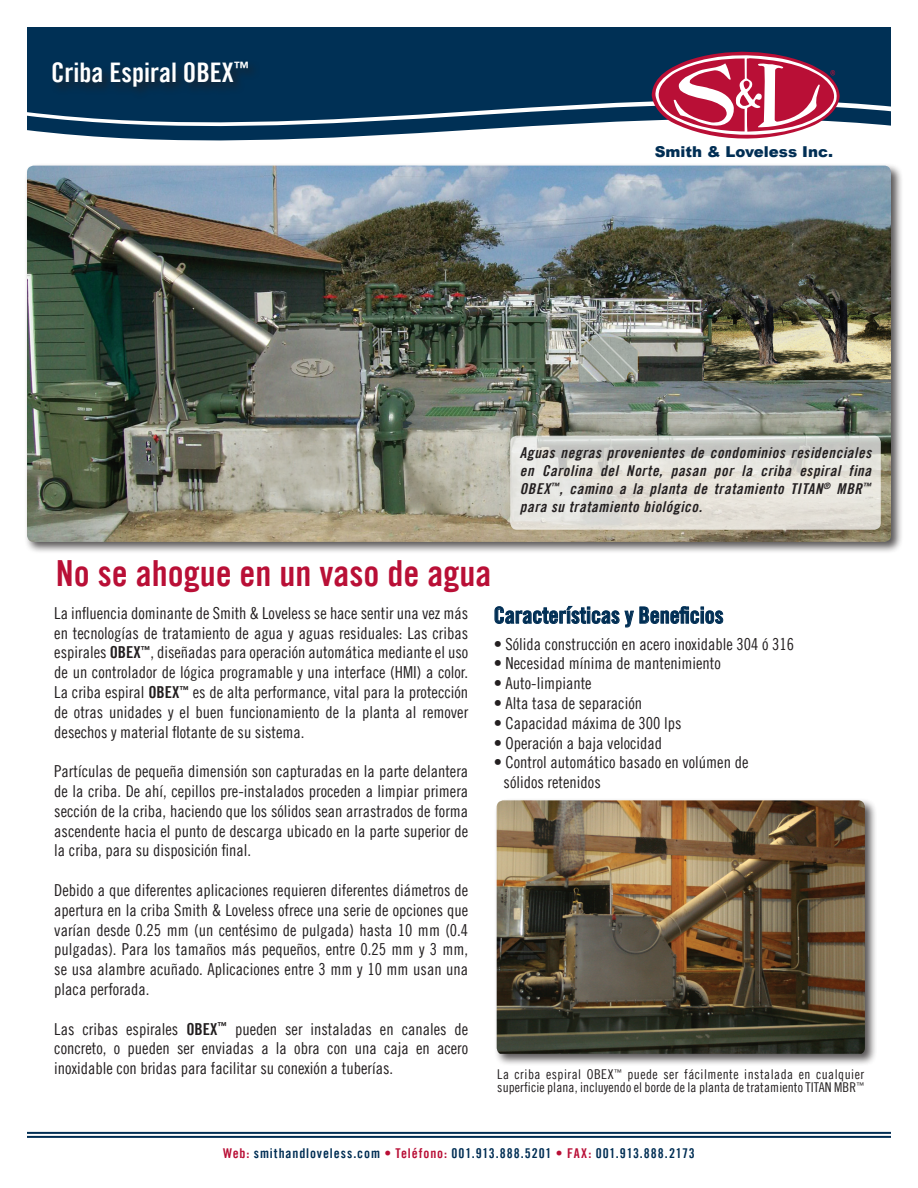
<style>
.page{position:relative;width:918px;height:1188px;background:#fff}
.page>*{position:absolute;margin:0;border:0;box-sizing:border-box;transform-origin:0 0}
.t1{font:36px "Trade Gothic LT Bold Cond Twenty";color:#b90f36}
.t2{font:27px "Trade Gothic LT Bold Cond Twenty";color:#fff}
.t3{font:22.5px "Trade Gothic LT Bold Cond Twenty";color:#002e54}
.t4{font:16.5px/19.8px "Trade Gothic LT Cond Eighteen";color:#231f20;text-align:justify}
.t5{font:15px/18px "Trade Gothic LT Bold Cond Twenty Obl";letter-spacing:.04em;color:#231f20;text-align:justify}
.t6{font:900 15px "Arial";color:#002e54}
.t7{font:13.5px/13.5px "Trade Gothic LT Cond Eighteen";letter-spacing:.01em;color:#231f20}
.Body_text{font:13.5px "Trade Gothic LT Bold Cond Twenty";letter-spacing:.065em;color:#002e54}
.s1{font-family:"Trade Gothic LT Bold Cond Twenty"}
.s2{color:#b90f36}
</style>
<div class="page">
<div style="left:27px;top:27px;width:864px;height:20px;background:#003055"></div>
<svg style="left:27px;top:47px;width:864px;height:94px"></svg>
<hr style="left:27px;top:1132px;width:864px;height:2px;background:#002e54">
<hr style="left:27px;top:1136px;width:864px;height:2px;background:#002e54">
<div style="left:50px;top:59px;width:211px;height:41px;background:#231f20;opacity:.75"></div>
<div style="left:24px;top:163px;width:880px;height:392px;background:#231f20;opacity:.75"></div>
<img style="left:27px;top:166px;width:864px;height:376px">
<svg style="left:494px;top:606px;width:230px;height:22px"></svg>
<div style="left:494px;top:797px;width:383px;height:269px;background:#231f20;opacity:.75"></div>
<img style="left:497px;top:800px;width:368px;height:254px">
<svg style="left:510px;top:436px;width:371px;height:94px;background:#dfddd7"></svg>
<p class="t2" style="left:51px;top:56px;width:200px">Criba Espiral OBEX<sup>™</sup></p>
<p class="t6" style="left:655px;top:141px;width:180px">Smith &amp; Loveless Inc.</p>
<p class="t1" style="left:56px;top:551px;width:437px">No se ahogue en un vaso de agua</p>
<p class="t5" style="left:520px;top:444px;width:353px">Aguas negras provenientes de condominios residenciales en Carolina del Norte, pasan por la criba espiral fina OBEX<sup>™</sup>, camino a la planta de tratamiento TITAN<sup>®</sup> MBR<sup>™ </sup>para su tratamiento biológico.</p>
<p class="t4" style="left:54px;top:603px;width:416px">La influencia dominante de Smith &amp; Loveless se hace sentir una vez más en tecnologías de tratamiento de agua y aguas residuales: Las cribas espirales <span class="s1">OBEX</span><sup>™</sup>, diseñadas para operación automática mediante el uso de un controlador de lógica programable y una interface (HMI) a color.<br>La criba espiral <span class="s1">OBEX</span><sup>™</sup> es de alta performance, vital para la protección de otras unidades y el buen funcionamiento de la planta al remover desechos y material flotante de su sistema.</p>
<p class="t4" style="left:54px;top:761px;width:416px">Partículas de pequeña dimensión son capturadas en la parte delantera de la criba. De ahí, cepillos pre-instalados proceden a limpiar primera sección de la criba, haciendo que los sólidos sean arrastrados de forma ascendente hacia el punto de descarga ubicado en la parte superior de la criba, para su disposición final.</p>
<p class="t4" style="left:54px;top:880px;width:416px">Debido a que diferentes aplicaciones requieren diferentes diámetros de apertura en la criba Smith &amp; Loveless ofrece una serie de opciones que varían desde 0.25 mm (un centésimo de pulgada) hasta 10 mm (0.4 pulgadas). Para los tamaños más pequeños, entre 0.25 mm y 3 mm, se usa alambre acuñado. Aplicaciones entre 3 mm y 10 mm usan una placa perforada.</p>
<p class="t4" style="left:54px;top:1019px;width:416px">Las cribas espirales <span class="s1">OBEX</span><sup>™</sup> pueden ser instaladas en canales de concreto, o pueden ser enviadas a la obra con una caja en acero inoxidable con bridas para facilitar su conexión a tuberías.</p>
<p class="t3" style="left:494px;top:602px;width:231px">Características y Beneficios</p>
<p class="t4" style="left:494px;top:634px;width:302px">• Sólida construcción en acero inoxidable 304 ó 316</p>
<p class="t4" style="left:494px;top:653px;width:229px">• Necesidad mínima de mantenimiento</p>
<p class="t4" style="left:494px;top:673px;width:100px">• Auto-limpiante</p>
<p class="t4" style="left:494px;top:693px;width:150px">• Alta tasa de separación</p>
<p class="t4" style="left:494px;top:713px;width:189px">• Capacidad máxima de 300 lps</p>
<p class="t4" style="left:494px;top:733px;width:170px">• Operación a baja velocidad</p>
<p class="t4" style="left:494px;top:752px;width:256px">• Control automático basado en volúmen de</p>
<p class="t4" style="left:504px;top:772px;width:99px">sólidos retenidos</p>
<p class="t7" style="left:497px;top:1067px;width:368px">La criba espiral OBEX<sup>™</sup> puede ser fácilmente instalada en cualquier superficie plana, incluyendo el borde de la planta de tratamiento TITAN MBR<sup>™</sup></p>
<p class="Body_text" style="left:223px;top:1145px;width:473px"><span class="s2">Web:</span> smithandloveless.com <span class="s2">• Teléfono:</span> 001.913.888.5201 <span class="s2">• FAX:</span> 001.913.888.2173</p>
</div>
